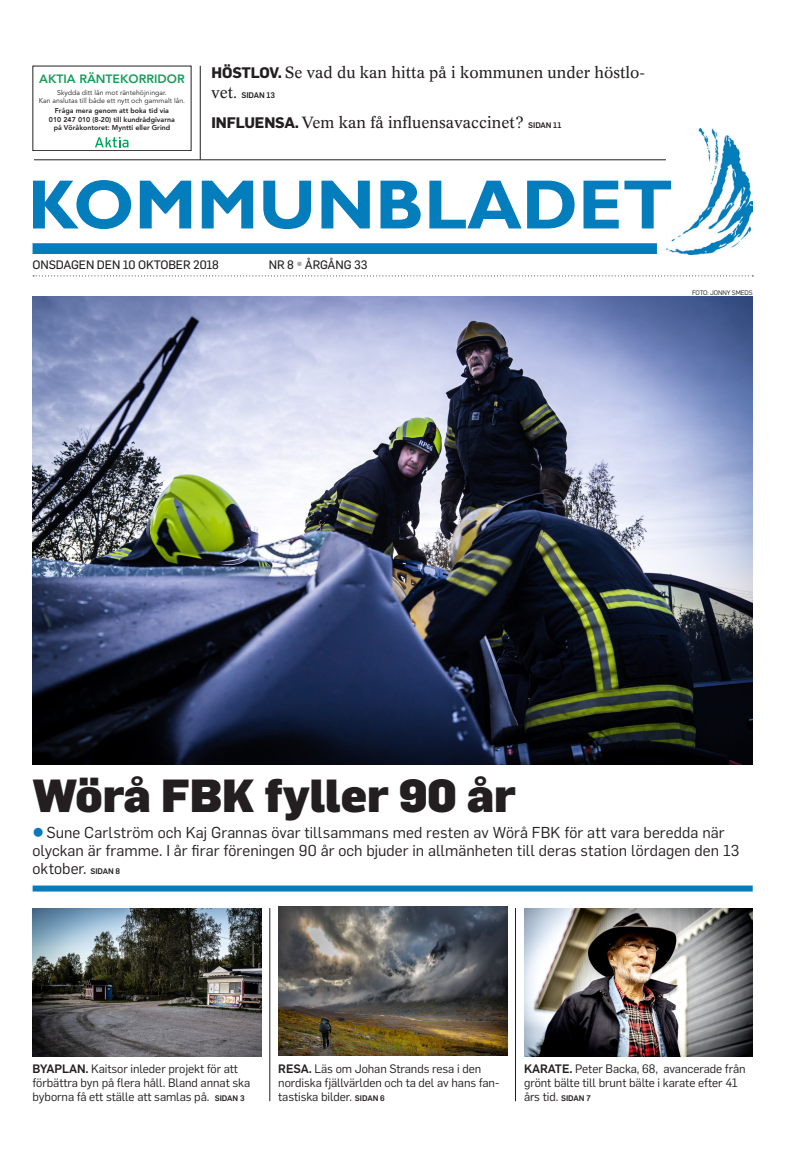
<style>
.page{position:relative;width:808px;height:1163px;background:#fff}
.page>*{position:absolute;margin:0;border:0;box-sizing:border-box;transform-origin:0 0}
.t1{font:700 70px "Gill Sans";color:#037dbc}
.t2{font:900 45.5px "Flama";letter-spacing:-.005em;color:#231f20}
.t3{font:16px "Concorde BEVBLOT";color:#231f20}
.t4{font:15.5px/18px "Flama";letter-spacing:.005em;color:#231f20}
.t5{font:12px/14px "Flama";letter-spacing:-.005em;color:#231f20}
.t6{font:12px "Flama Basic";letter-spacing:-.01em;color:#231f20}
.t7{font:800 12px "Avenir";color:#189c5b}
.t8{font:500 8px "Flama";letter-spacing:-.005em;color:#231f20}
.t9{font:800 7px/8.5px "Avenir";color:#231f20;text-align:center}
.t10{font:7px/8.5px "Avenir";color:#231f20;text-align:center}
.t11{font:6.5px "Flama";letter-spacing:-.015em;color:#231f20}
.t12{font:6px "Flama Basic";color:#a8a9ad}
.s1{font-family:"Flama";font-weight:700;font-size:15px}
.s2{font-family:"Concorde BEVBLOT";font-weight:400;font-size:16px}
.s3{font-family:"Flama";font-weight:500;font-size:8px}
.s4{font-weight:500;font-size:8px}
.s5{font-weight:500}
</style>
<div class="page">
<hr style="left:34px;top:159px;width:719px;height:1px;background:#231f20">
<hr style="left:200px;top:66px;width:1px;height:94px;background:#231f20">
<div style="left:33px;top:243px;width:624px;height:11px;background:#037dbc"></div>
<img style="left:666px;top:128px;width:87px;height:126px">
<svg style="left:33px;top:275px;width:720px;height:1px"></svg>
<hr style="left:270px;top:907px;width:1px;height:193px;background:#231f20">
<hr style="left:515px;top:907px;width:1px;height:193px;background:#231f20">
<div style="left:33px;top:885px;width:720px;height:6px;background:#077cbb"></div>
<img style="left:33px;top:296px;width:720px;height:468px">
<img style="left:33px;top:908px;width:228px;height:148px">
<img style="left:278px;top:906px;width:229px;height:149px">
<img style="left:524px;top:908px;width:229px;height:148px">
<div style="left:33px;top:66px;width:158px;height:85px;border:1px solid #231f20"></div>
<svg style="left:95px;top:137px;width:34px;height:11px"></svg>
<p class="t7" style="left:39px;top:71px;width:147px">AKTIA RÄNTEKORRIDOR</p>
<p class="t10" style="left:39px;top:88px;width:148px">Skydda ditt lån mot räntehöjningar.<br>Kan anslutas till både ett nytt och gammalt lån.</p>
<p class="t9" style="left:49px;top:106px;width:127px">Fråga mera genom att boka tid via<br>010 247 010 (8-20) till kundrådgivarna på Vöråkontoret: Myntti eller Grind</p>
<h3 class="t3" style="left:212px;top:64px;width:435px"><span class="s1">HÖSTLOV.</span> Se vad du kan hitta på i kommunen under höstlo-</h3>
<p class="t8" style="left:212px;top:90px;width:65px"><span class="s2">vet.</span> SIDAN 13</p>
<h3 class="t3" style="left:212px;top:114px;width:351px"><span class="s1">INFLUENSA.</span> Vem kan få influensavaccinet? <span class="s3">SIDAN 11</span></h3>
<h1 class="t1" style="left:28px;top:163px;width:647px">KOMMUNBLADET</h1>
<p class="t6" style="left:33px;top:256px;width:188px">ONSDAGEN DEN 10 OKTOBER 2018</p>
<p class="t12" style="left:297px;top:260px;width:6px">●</p>
<p class="t6" style="left:269px;top:256px;width:100px">NR 8 ÅRGÅNG 33</p>
<p class="t11" style="left:692px;top:287px;width:61px">Foto: jonny smeds</p>
<h2 class="t2" style="left:33px;top:761px;width:484px">Wörå FBK fyller 90 år</h2>
<p class="t4" style="left:33px;top:822px;width:708px;text-indent:14px">Sune Carlström och Kaj Grannas övar tillsammans med resten av Wörå FBK för att vara beredda när olyckan är framme. I år firar föreningen 90 år och bjuder in allmänheten till deras station lördagen den 13 oktober. <span class="s4">SIDAN 8</span></p>
<p class="t5" style="left:33px;top:1060px;width:219px"><span class="s5">BYAPLAN .</span> Kaitsor inleder projekt för att förbättra byn på flera håll. Bland annat ska byborna få ett ställe att samlas på. <span class="s4">SIDAN 3</span></p>
<p class="t5" style="left:278px;top:1060px;width:222px"><span class="s5">RESA.</span> Läs om Johan Strands resa i den nordiska fjällvärlden och ta del av hans fan&shy;tastiska bilder. <span class="s4">SIDAN 6</span></p>
<p class="t5" style="left:524px;top:1060px;width:223px"><span class="s5">KARATE.</span> Peter Backa, 68, avancerade från grönt bälte till brunt bälte i karate efter 41 års tid. <span class="s4">SIDAN 7</span></p>
</div>
